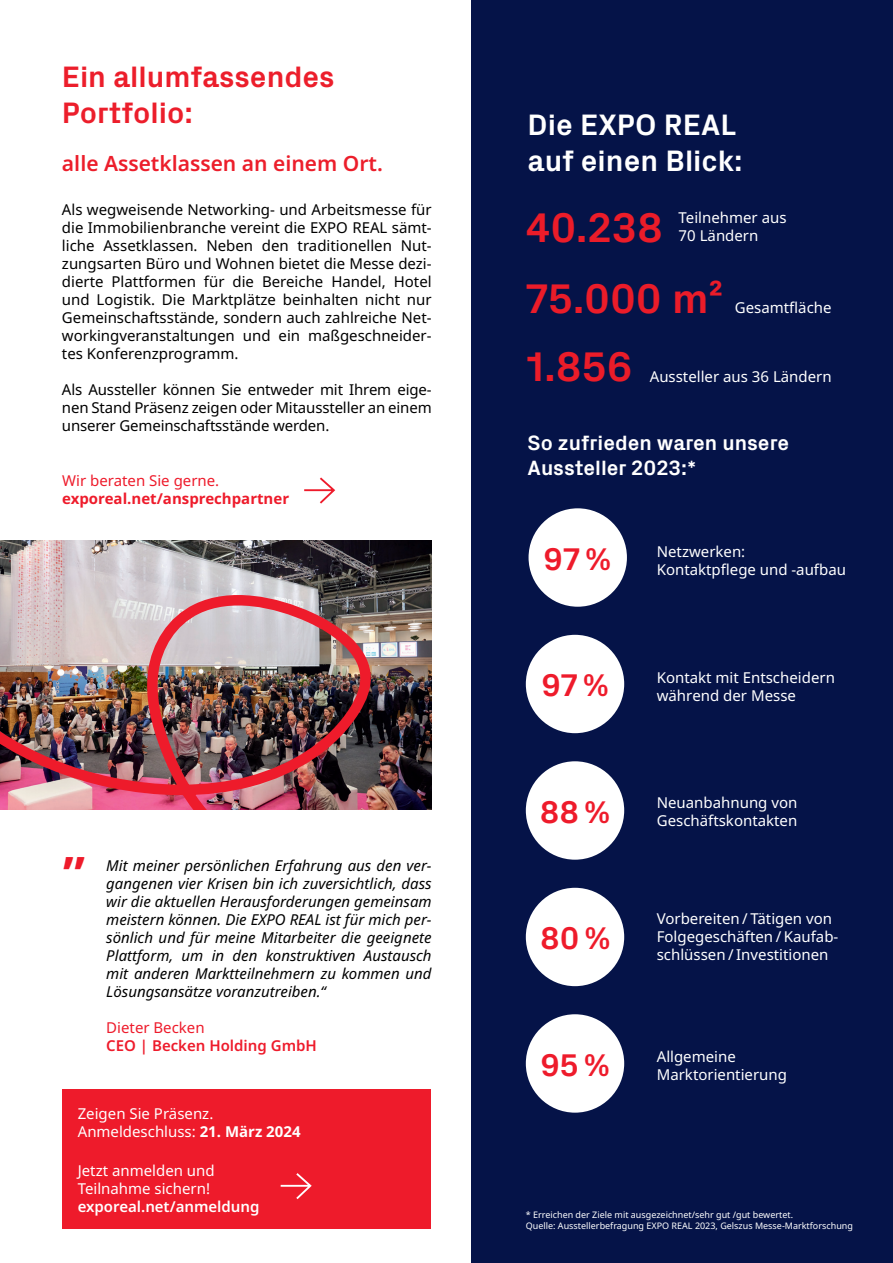
<style>
.page{position:relative;width:893px;height:1263px;background:#fff}
.page>*{position:absolute;margin:0;border:0;box-sizing:border-box;transform-origin:0 0}
.t1{font:700 49.5px "Noto Sans";color:#ee1b2b}
.t2{font:700 42px "Px Grotesk";color:#eb1c29}
.t3{font:700 31.8px "Px Grotesk";color:#ee1b2b}
.t4{font:700 30px/36px "Px Grotesk";color:#ec1e2b}
.t5{font:700 30px/36px "Px Grotesk";color:#fff}
.t6{font:700 21px/25.2px "Px Grotesk";color:#fff}
.t7{font:600 21px "Noto Sans";color:#ec1e2b}
.t8{font:15px/18px "Noto Sans";letter-spacing:-.01em;color:#000001;text-align:justify}
.t9{font:15px/18px "Noto Sans";color:#fff}
.t10{font:italic 15px/18px "Noto Sans";color:#000001;text-align:justify}
.t11{font:15px "Noto Sans";color:#ee1b2b}
.t12{font:700 15px "Noto Sans";color:#ee1b2b}
.t13{font:600 15px "Noto Sans";color:#fff}
.t14{font:600 15px "Noto Sans";color:#ee1b2b}
.t15{font:9px/10.8px "Noto Sans";color:#fff}
.s1{font-weight:700}
</style>
<div class="page">
<div style="left:471px;top:0;width:422px;height:1263px;background:#051348"></div>
<div style="left:62px;top:1089px;width:368px;height:140px;background:#ee1b2b"></div>
<div style="left:529px;top:508px;width:98px;height:99px;background:#fff;border-radius:50%"></div>
<div style="left:526px;top:635px;width:98px;height:98px;background:#fff;border-radius:50%"></div>
<div style="left:526px;top:888px;width:98px;height:98px;background:#fff;border-radius:50%"></div>
<div style="left:526px;top:761px;width:98px;height:99px;background:#fff;border-radius:50%"></div>
<div style="left:526px;top:1014px;width:98px;height:99px;background:#fff;border-radius:50%"></div>
<svg style="left:304px;top:477px;width:32px;height:27px"></svg>
<img style="left:0;top:540px;width:432px;height:269px">
<svg style="left:280px;top:1173px;width:32px;height:26px"></svg>
<img style="left:0;top:587px;width:376px;height:222px">
<h3 class="t4" style="left:62px;top:57px;width:274px">Ein allumfassendes<br>Portfolio:</h3>
<h3 class="t7" style="left:62px;top:149px;width:323px">alle Assetklassen an einem Ort.</h3>
<p class="t8" style="left:62px;top:201px;width:371px">Als wegweisende Networking- und Arbeitsmesse für die Immobilienbranche vereint die EXPO REAL sämt&shy;liche Assetklassen. Neben den traditionellen Nut&shy;zungsarten Büro und Wohnen bietet die Messe dezi&shy;dierte Plattformen für die Bereiche Handel, Hotel und Logistik. Die Marktplätze beinhalten nicht nur Gemeinschaftsstände, sondern auch zahlreiche Net&shy;working veranstal tungen und ein maßgeschneider&shy;tes Konferenzprogramm.</p>
<p class="t8" style="left:62px;top:381px;width:371px">Als Aussteller können Sie entweder mit Ihrem eige&shy;nen Stand Präsenz zeigen oder Mitaussteller an einem unserer Gemeinschaftsstände werden.</p>
<p class="t11" style="left:62px;top:472px;width:159px">Wir beraten Sie gerne.</p>
<p class="t12" style="left:62px;top:490px;width:228px">exporeal.net/ansprechpartner</p>
<h1 class="t1" style="left:62px;top:817px;width:27px">„</h1>
<p class="t10" style="left:106px;top:856px;width:327px">Mit meiner persönlichen Erfahrung aus den ver&shy;gangenen vier Krisen bin ich zuversichtlich, dass wir die aktuellen Herausforderungen gemeinsam meistern können. Die EXPO REAL ist für mich per&shy;sönlich und für meine Mitarbeiter die geeignete Plattform, um in den konstruktiven Austausch mit anderen Marktteilnehmern zu kommen und Lösungsansätze voranzutreiben.“</p>
<p class="t11" style="left:106px;top:1019px;width:100px">Dieter Becken</p>
<p class="t14" style="left:106px;top:1035px;width:212px">CEO | Becken Holding GmbH</p>
<p class="t9" style="left:78px;top:1105px;width:224px">Zeigen Sie Präsenz.<br>Anmeldeschluss: <span class="s1">21. März 2024</span></p>
<p class="t9" style="left:78px;top:1162px;width:138px">Jetzt anmelden und<br>Teilnahme sichern!</p>
<p class="t13" style="left:78px;top:1196px;width:183px">exporeal.net/anmeldung</p>
<h3 class="t5" style="left:528px;top:105px;width:217px">Die EXPO REAL auf einen Blick:</h3>
<h2 class="t2" style="left:526px;top:198px;width:139px">40.238</h2>
<p class="t9" style="left:679px;top:209px;width:109px">Teilnehmer aus</p>
<p class="t9" style="left:679px;top:227px;width:81px">70 Ländern</p>
<h2 class="t2" style="left:526px;top:269px;width:199px">75.000 m²</h2>
<p class="t9" style="left:735px;top:299px;width:98px">Gesamtfläche</p>
<h2 class="t2" style="left:526px;top:337px;width:107px">1.856</h2>
<p class="t9" style="left:650px;top:368px;width:183px">Aussteller aus 36 Ländern</p>
<h3 class="t6" style="left:528px;top:429px;width:263px">So zufrieden waren unsere<br>Aussteller 2023:*</h3>
<h3 class="t3" style="left:544px;top:537px;width:69px">97 %</h3>
<p class="t9" style="left:657px;top:542px;width:90px">Netzwerken:</p>
<p class="t9" style="left:657px;top:560px;width:191px">Kontaktpflege und -aufbau</p>
<h3 class="t3" style="left:541px;top:663px;width:69px">97 %</h3>
<p class="t9" style="left:657px;top:669px;width:180px">Kontakt mit Entscheidern</p>
<p class="t9" style="left:657px;top:687px;width:141px">während der Messe</p>
<h3 class="t3" style="left:540px;top:790px;width:72px">88 %</h3>
<p class="t9" style="left:657px;top:794px;width:142px">Neuanbahnung von</p>
<p class="t9" style="left:657px;top:812px;width:142px">Geschäftskontakten</p>
<h3 class="t3" style="left:540px;top:916px;width:72px">80 %</h3>
<p class="t9" style="left:657px;top:910px;width:183px">Vorbereiten / Tätigen von<br>Folgegeschäften / Kaufab&shy;schlüssen / Investitionen</p>
<h3 class="t3" style="left:540px;top:1042px;width:71px">95 %</h3>
<p class="t9" style="left:657px;top:1048px;width:81px">Allgemeine</p>
<p class="t9" style="left:657px;top:1066px;width:132px">Marktorientierung</p>
<p class="t15" style="left:526px;top:1210px;width:329px">* Erreichen der Ziele mit ausgezeichnet/sehr gut /gut bewertet.<br>Quelle: Ausstellerbefragung EXPO REAL 2023, Gelszus Messe-Marktforschung</p>
</div>
